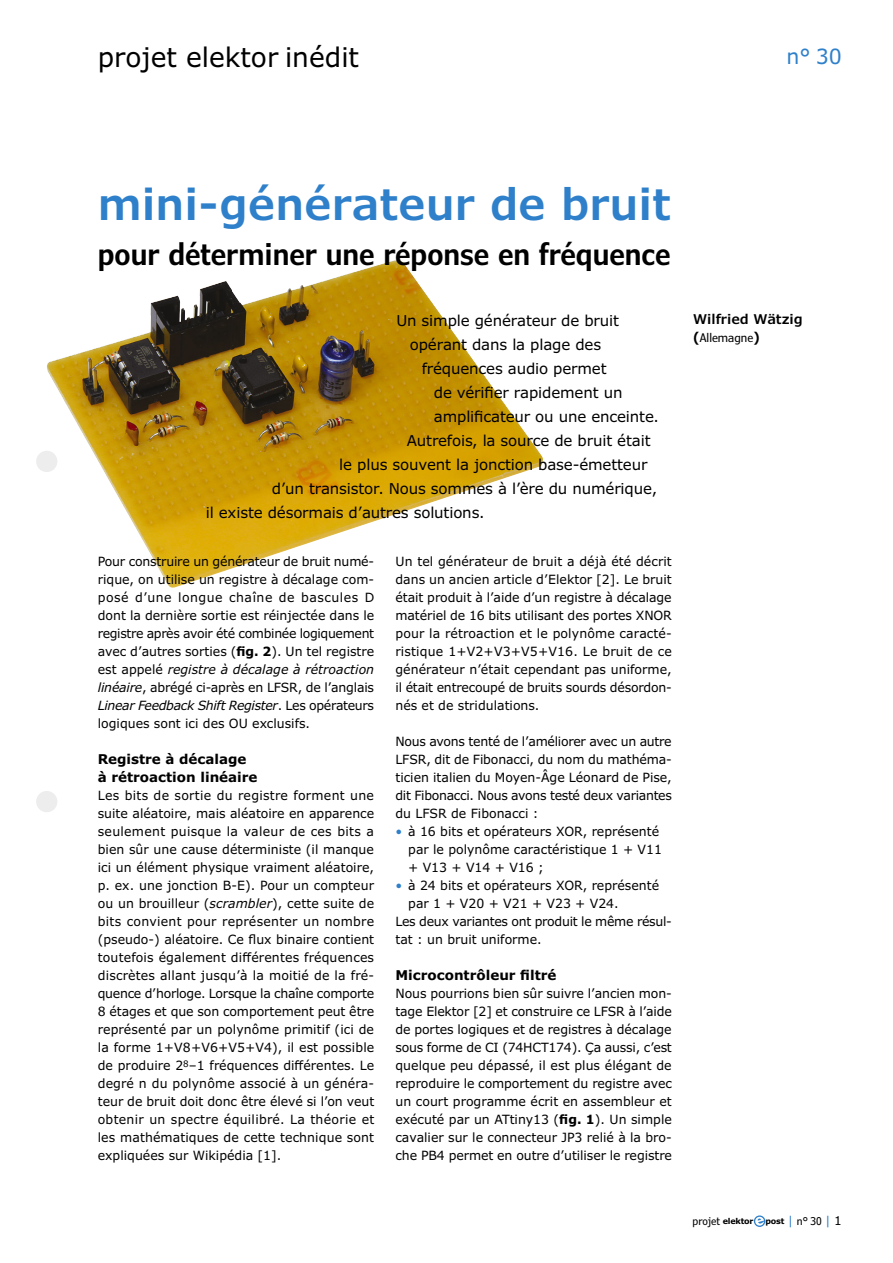
<style>
.page{position:relative;width:893px;height:1263px;background:#fff}
.page>*{position:absolute;margin:0;border:0;box-sizing:border-box;transform-origin:0 0}
.t1{font:600 43.5px "Verdana Pro";color:#2f80ca}
.subtitle{font:600 condensed 30px "Verdana Pro";color:#000}
.t2{font:27px "Verdana Pro";color:#000}
.t3{font:21px "Verdana Pro";color:#2f80ca}
.summary{font:15px "Verdana Pro";letter-spacing:-.01em;color:#000}
.paragraph_heading{font:700 13.5px/18px "Verdana Pro";color:#000}
.author{font:600 13.5px "Verdana Pro";color:#000}
.bodytext{font:12.75px/18px "Verdana Pro";color:#000;text-align:justify}
.bodytext-2{font:12.75px/18px "Verdana Pro";letter-spacing:-.02em;color:#000}
.author-2{font:condensed 12px "Verdana Pro";color:#000}
.t4{font:condensed 10.8px "Verdana Pro";color:#000}
.t5{font:700 8.1px "Verdana Pro";letter-spacing:-.025em;color:#000}
.s1{font-weight:700}
.s2{font-style:italic}
.s3{color:#2f80ca}
.s4{font-weight:600;font-stretch:normal;font-size:13.5px}
.s5{font-stretch:normal;font-size:12.15px;color:#2f80ca}
.s6{font-stretch:normal}
.s7{font-stretch:normal;font-size:12.15px}
</style>
<div class="page">
<div style="left:36px;top:451px;width:21px;height:21px;background:#ededed;border-radius:50%"></div>
<div style="left:36px;top:791px;width:21px;height:21px;background:#ededed;border-radius:50%"></div>
<svg style="left:754px;top:1215px;width:11px;height:12px"></svg>
<svg style="left:755px;top:1217px;width:9px;height:9px"></svg>
<img style="left:47px;top:260px;width:496px;height:328px">
<h3 class="t2" style="left:98px;top:40px;width:263px">projet elektor inédit</h3>
<h3 class="t3" style="left:786px;top:43px;width:57px">n° 30</h3>
<p class="t1" style="left:98px;top:176px;width:574px">mini-générateur de bruit</p>
<p class="subtitle" style="left:98px;top:234px;width:574px">pour déterminer une réponse en fréquence</p>
<p class="summary" style="left:396px;top:311px;width:224px">Un simple générateur de bruit</p>
<p class="summary" style="left:410px;top:335px;width:193px">opérant dans la plage des</p>
<p class="summary" style="left:422px;top:359px;width:186px">fréquences audio permet</p>
<p class="summary" style="left:434px;top:383px;width:190px">de vérifier rapidement un</p>
<p class="summary" style="left:434px;top:407px;width:227px">amplificateur ou une enceinte.</p>
<p class="summary" style="left:407px;top:431px;width:245px">Autrefois, la source de bruit était</p>
<p class="summary" style="left:339px;top:455px;width:310px">le plus souvent la jonction base-émetteur</p>
<p class="summary" style="left:272px;top:479px;width:387px">d’un transistor. Nous sommes à l’ère du numérique,</p>
<p class="summary" style="left:206px;top:503px;width:280px">il existe désormais d’autres solutions.</p>
<p class="bodytext" style="left:98px;top:553px;width:278px">Pour construire un générateur de bruit numé&shy;rique, on utilise un registre à décalage com&shy;posé d’une longue chaîne de bascules D dont la dernière sortie est réinjectée dans le registre après avoir été combinée logiquement avec d’autres sorties (<span class="s1">fig. 2</span>). Un tel registre est appelé <span class="s2">registre à décalage à rétroaction linéaire</span>, abrégé ci-après en LFSR, de l’anglais <span class="s2">Linear Feedback Shift Register</span>. Les opérateurs logiques sont ici des OU exclusifs.</p>
<p class="paragraph_heading" style="left:98px;top:750px;width:161px">Registre à décalage à rétroaction linéaire</p>
<p class="bodytext" style="left:98px;top:787px;width:278px">Les bits de sortie du registre forment une suite aléatoire, mais aléatoire en apparence seulement puisque la valeur de ces bits a bien sûr une cause déterministe (il manque ici un élément physique vraiment aléatoire, p. ex. une jonction B-E). Pour un compteur ou un brouilleur (<span class="s2">scrambler</span>), cette suite de bits convient pour représenter un nombre (pseudo-) aléatoire. Ce flux binaire contient toutefois également différentes fréquences discrètes allant jusqu’à la moitié de la fré&shy;quence d’horloge. Lorsque la chaîne comporte 8 étages et que son comportement peut être représenté par un polynôme primitif (ici de la forme 1+V8+V6+V5+V4), il est possible de produire 2<sup>8</sup>–1 fréquences différentes. Le degré n du polynôme associé à un généra&shy;teur de bruit doit donc être élevé si l’on veut obtenir un spectre équilibré. La théorie et les mathématiques de cette technique sont expliquées sur Wikipédia [1].</p>
<p class="bodytext" style="left:395px;top:553px;width:278px">Un tel générateur de bruit a déjà été décrit dans un ancien article d’Elektor [2]. Le bruit était produit à l’aide d’un registre à décalage matériel de 16 bits utilisant des portes XNOR pour la rétroaction et le polynôme caracté&shy;ristique 1+V2+V3+V5+V16. Le bruit de ce générateur n’était cependant pas uniforme, il était entrecoupé de bruits sourds désordon&shy;nés et de stridulations.</p>
<p class="bodytext" style="left:395px;top:733px;width:278px">Nous avons tenté de l’améliorer avec un autre LFSR, dit de Fibonacci, du nom du mathéma&shy;ticien italien du Moyen-Âge Léonard de Pise, dit Fibonacci. Nous avons testé deux variantes du LFSR de Fibonacci :</p>
<p class="bodytext" style="left:408px;top:823px;width:255px;text-align:left;text-indent:-13px"><span class="s3">•</span> à 16 bits et opérateurs XOR, représenté par le polynôme caractéristique 1 + V11 + V13 + V14 + V16 ;</p>
<p class="bodytext" style="left:408px;top:877px;width:252px;text-indent:-13px"><span class="s3">•</span> à 24 bits et opérateurs XOR, représenté par 1 + V20 + V21 + V23 + V24.</p>
<p class="bodytext-2" style="left:395px;top:913px;width:278px">Les deux variantes ont produit le même résul&shy;tat : un bruit uniforme.</p>
<p class="paragraph_heading" style="left:395px;top:966px;width:163px">Microcontrôleur filtré</p>
<p class="bodytext" style="left:395px;top:985px;width:278px">Nous pourrions bien sûr suivre l’ancien mon&shy;tage Elektor [2] et construire ce LFSR à l’aide de portes logiques et de registres à décalage sous forme de CI (74HCT174). Ça aussi, c’est quelque peu dépassé, il est plus élégant de reproduire le comportement du registre avec un court programme écrit en assembleur et exécuté par un ATtiny13 (<span class="s1">fig. 1</span>). Un simple cavalier sur le connecteur JP3 relié à la bro&shy;che PB4 permet en outre d’utiliser le registre</p>
<p class="author" style="left:693px;top:311px;width:111px">Wilfried Wätzig</p>
<p class="author-2" style="left:693px;top:330px;width:68px"><span class="s4">(</span>Allemagne<span class="s4">)</span></p>
<p class="t4" style="left:692px;top:1214px;width:29px">projet</p>
<p class="t5" style="left:723px;top:1216px;width:32px">elektor</p>
<p class="t5" style="left:765px;top:1216px;width:20px">post</p>
<p class="t4" style="left:788px;top:1214px;width:56px"><span class="s5">|</span> n<span class="s6">°</span> 30 <span class="s5">|</span> <span class="s7">1</span></p>
</div>
